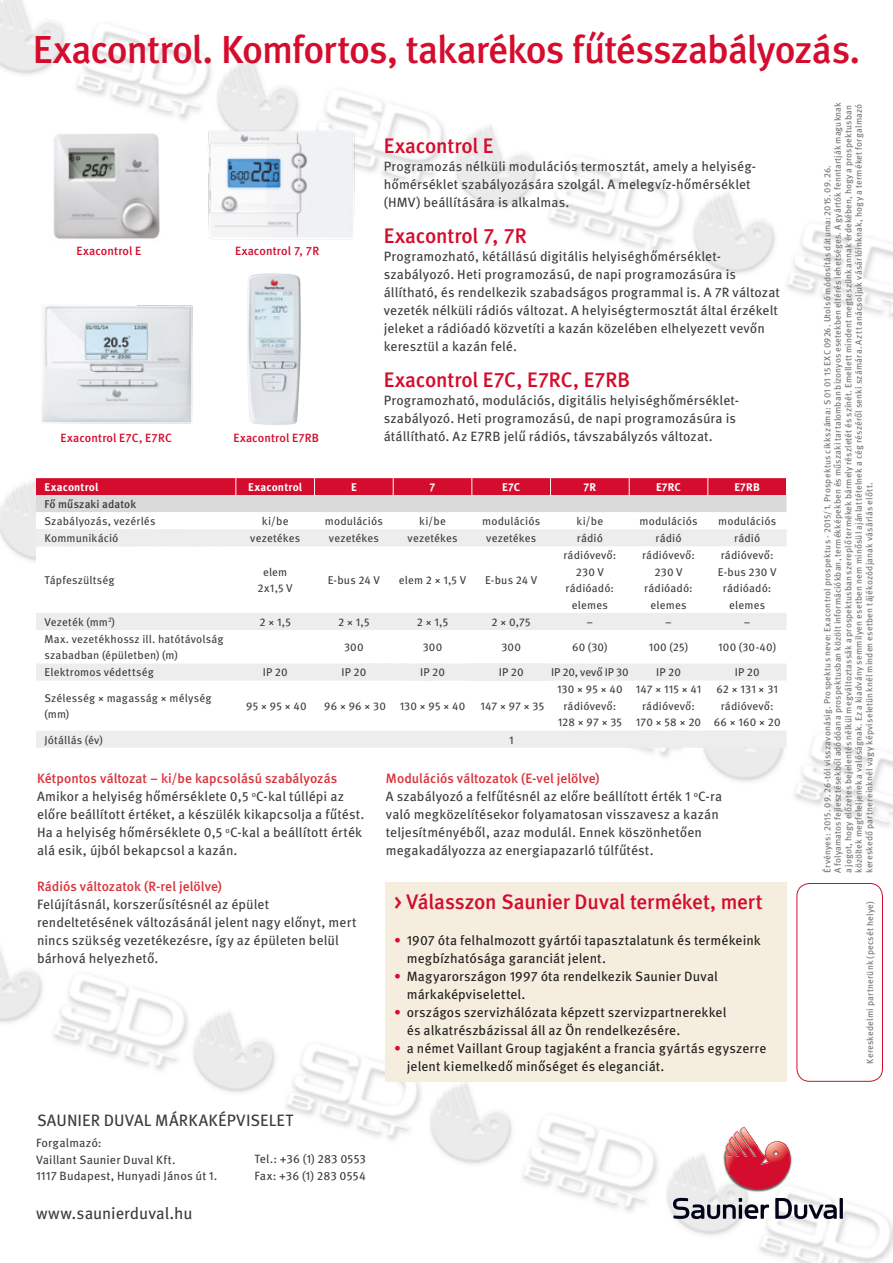
<style>
.page{position:relative;width:893px;height:1263px;background:#fff}
.page>*{position:absolute;margin:0;border:0;box-sizing:border-box;transform-origin:0 0}
.t1{font:39px "Meta Med";letter-spacing:-.025em;color:#d40c2d}
.t2{font:21px "Meta Med";letter-spacing:-.01em;color:#d40c2d}
.t3{font:16.5px "Meta Boo";letter-spacing:.005em;color:#3c3c3b}
.t4{font:13.5px/18px "Meta Boo";letter-spacing:.01em;color:#3c3c3b}
.t5{font:13.5px/18px "Meta Boo";letter-spacing:.01em;color:#1d1d1b}
.t6{font:13.5px "Meta Med";letter-spacing:.005em;color:#d9333b}
.t7{font:12px/16.5px "Meta Boo";letter-spacing:.01em;color:#3c3c3b}
.t8{font:12px "Meta Med";letter-spacing:.01em;color:#d40c2d}
.t9{font:11.25px/16.5px "Meta Boo";letter-spacing:.015em;color:#3c3c3b;text-align:center}
.t10{font:700 11.25px "Meta Reg";letter-spacing:.015em;color:#fff}
.t11{font:11.25px "Meta Med";letter-spacing:.015em;color:#3c3c3b}
.t12{font:11.25px "Meta Boo";letter-spacing:-.005em;color:#3c3c3b}
.t13{font:9px/10.5px "Meta Boo";letter-spacing:.02em;color:#706f6f}
.s1{color:#d40c2d}
</style>
<div class="page">
<img style="left:0;top:0;width:893px;height:1263px">
<svg style="left:36px;top:512px;width:750px;height:219px"></svg>
<svg style="left:36px;top:529px;width:750px;height:152px"></svg>
<div style="left:36px;top:731px;width:750px;height:17px;background:#ededed"></div>
<svg style="left:36px;top:478px;width:751px;height:34px;background:#d77585"></svg>
<img style="left:38px;top:303px;width:159px;height:125px">
<img style="left:192px;top:120px;width:170px;height:128px">
<img style="left:247px;top:273px;width:54px;height:152px">
<img style="left:42px;top:124px;width:131px;height:125px">
<hr style="left:840px;top:1198px;width:3px;height:21px;background:#000419">
<svg style="left:673px;top:1198px;width:96px;height:21px;background:#9798a0"></svg>
<svg style="left:775px;top:1198px;width:62px;height:21px"></svg>
<img style="left:723px;top:1126px;width:70px;height:66px">
<svg style="left:722px;top:1127px;width:72px;height:62px"></svg>
<div style="left:797px;top:883px;width:86px;height:199px;border:1px solid #d40c2d;border-radius:13px"></div>
<div style="left:386px;top:882px;width:401px;height:200px;background:#f5eedf"></div>
<h1 class="t1" style="left:33px;top:26px;width:829px">Exacontrol. Komfortos, takarékos fűtésszabályozás.</h1>
<p class="t8" style="left:76px;top:244px;width:66px">Exacontrol E</p>
<p class="t8" style="left:235px;top:244px;width:86px">Exacontrol 7, 7R</p>
<p class="t8" style="left:61px;top:430px;width:113px">Exacontrol E7C, E7RC</p>
<p class="t8" style="left:233px;top:430px;width:87px">Exacontrol E7RB</p>
<h2 class="t2" style="left:384px;top:133px;width:111px">Exacontrol E</h2>
<p class="t4" style="left:384px;top:157px;width:374px">Programozás nélküli modulációs termosztát, amely a helyiség&shy;hőmérséklet szabályozására szolgál. A melegvíz-hőmérséklet (HMV) beállítására is alkalmas.</p>
<h2 class="t2" style="left:384px;top:223px;width:144px">Exacontrol 7, 7R</h2>
<p class="t4" style="left:384px;top:247px;width:398px">Programozható, kétállású digitális helyiséghőmérséklet&shy;szabályozó. Heti programozású, de napi programozásúra is állítható, és rendelkezik szabadságos programmal is. A 7R változat vezeték nélküli rádiós változat. A helyiségtermosztát által érzékelt jeleket a rádióadó közvetíti a kazán közelében elhelyezett vevőn keresztül a kazán felé.</p>
<h2 class="t2" style="left:384px;top:367px;width:248px">Exacontrol E7C, E7RC, E7RB</h2>
<p class="t4" style="left:384px;top:391px;width:357px">Programozható, modulációs, digitális helyiséghőmérséklet&shy;szabályozó. Heti programozású, de napi programozásúra is átállítható. Az E7RB jelű rádiós, távszabályzós változat.</p>
<p class="t10" style="left:45px;top:480px;width:55px">Exacontrol</p>
<p class="t10" style="left:248px;top:480px;width:55px">Exacontrol</p>
<p class="t10" style="left:351px;top:480px;width:7px">E</p>
<p class="t10" style="left:430px;top:480px;width:7px">7</p>
<p class="t10" style="left:502px;top:480px;width:20px">E7C</p>
<p class="t10" style="left:584px;top:480px;width:14px">7R</p>
<p class="t10" style="left:656px;top:480px;width:27px">E7RC</p>
<p class="t10" style="left:734px;top:480px;width:27px">E7RB</p>
<p class="t11" style="left:45px;top:497px;width:93px">Fő műszaki adatok</p>
<p class="t9" style="left:45px;top:513px;width:112px">Szabályozás, vezérlés</p>
<p class="t9" style="left:262px;top:513px;width:28px">ki/be</p>
<p class="t9" style="left:325px;top:513px;width:60px">modulációs</p>
<p class="t9" style="left:419px;top:513px;width:28px">ki/be</p>
<p class="t9" style="left:482px;top:513px;width:60px">modulációs</p>
<p class="t9" style="left:577px;top:513px;width:28px">ki/be</p>
<p class="t9" style="left:640px;top:513px;width:60px">modulációs</p>
<p class="t9" style="left:718px;top:513px;width:60px">modulációs</p>
<p class="t9" style="left:45px;top:530px;width:75px">Kommunikáció</p>
<p class="t9" style="left:250px;top:530px;width:51px">vezetékes</p>
<p class="t9" style="left:329px;top:530px;width:51px">vezetékes</p>
<p class="t9" style="left:408px;top:530px;width:51px">vezetékes</p>
<p class="t9" style="left:486px;top:530px;width:51px">vezetékes</p>
<p class="t9" style="left:577px;top:530px;width:28px">rádió</p>
<p class="t9" style="left:655px;top:530px;width:28px">rádió</p>
<p class="t9" style="left:734px;top:530px;width:28px">rádió</p>
<p class="t9" style="left:45px;top:572px;width:72px">Tápfeszültség</p>
<p class="t9" style="left:258px;top:563px;width:37px">elem<br>2x1,5 V</p>
<p class="t9" style="left:328px;top:572px;width:54px">E-bus 24 V</p>
<p class="t9" style="left:399px;top:572px;width:69px">elem 2 × 1,5 V</p>
<p class="t9" style="left:485px;top:572px;width:54px">E-bus 24 V</p>
<p class="t9" style="left:563px;top:547px;width:54px">rádióvevő:<br>230 V rádióadó: elemes</p>
<p class="t9" style="left:642px;top:547px;width:54px">rádióvevő:<br>230 V rádióadó: elemes</p>
<p class="t9" style="left:718px;top:547px;width:60px">rádióvevő:<br>E-bus 230 V rádióadó: elemes</p>
<p class="t9" style="left:45px;top:613px;width:72px">Vezeték (mm<sup>2</sup>)</p>
<p class="t9" style="left:259px;top:613px;width:33px">2 × 1,5</p>
<p class="t9" style="left:338px;top:613px;width:33px">2 × 1,5</p>
<p class="t9" style="left:417px;top:613px;width:33px">2 × 1,5</p>
<p class="t9" style="left:491px;top:613px;width:41px">2 × 0,75</p>
<p class="t9" style="left:586px;top:613px;width:8px">–</p>
<p class="t9" style="left:665px;top:613px;width:8px">–</p>
<p class="t9" style="left:744px;top:613px;width:8px">–</p>
<p class="t9" style="left:45px;top:630px;width:181px;text-align:left">Max. vezetékhossz ill. hatótávolság szabadban (épületben) (m)</p>
<p class="t9" style="left:344px;top:639px;width:21px">300</p>
<p class="t9" style="left:423px;top:639px;width:21px">300</p>
<p class="t9" style="left:501px;top:639px;width:21px">300</p>
<p class="t9" style="left:572px;top:639px;width:37px">60 (30)</p>
<p class="t9" style="left:649px;top:639px;width:41px">100 (25)</p>
<p class="t9" style="left:718px;top:639px;width:59px">100 (30-40)</p>
<p class="t9" style="left:45px;top:664px;width:111px">Elektromos védettség</p>
<p class="t9" style="left:263px;top:664px;width:26px">IP 20</p>
<p class="t9" style="left:341px;top:664px;width:26px">IP 20</p>
<p class="t9" style="left:420px;top:664px;width:26px">IP 20</p>
<p class="t9" style="left:499px;top:664px;width:26px">IP 20</p>
<p class="t12" style="left:551px;top:665px;width:79px">IP 20, vevő IP 30</p>
<p class="t9" style="left:656px;top:664px;width:26px">IP 20</p>
<p class="t9" style="left:735px;top:664px;width:26px">IP 20</p>
<p class="t9" style="left:44px;top:689px;width:168px;text-align:left">Szélesség × magasság × mélység (mm)</p>
<p class="t9" style="left:246px;top:698px;width:62px">95 × 95 × 40</p>
<p class="t9" style="left:324px;top:698px;width:143px">96 × 96 × 30 130 × 95 × 40</p>
<p class="t9" style="left:481px;top:698px;width:65px">147 × 97 × 35</p>
<p class="t9" style="left:557px;top:681px;width:67px">130 × 95 × 40 rádióvevő:<br>128 × 97 × 35</p>
<p class="t9" style="left:636px;top:681px;width:67px">147 × 115 × 41 rádióvevő:<br>170 × 58 × 20</p>
<p class="t9" style="left:714px;top:681px;width:68px">62 × 131 × 31 rádióvevő:<br>66 × 160 × 20</p>
<p class="t9" style="left:45px;top:731px;width:60px">Jótállás (év)</p>
<p class="t9" style="left:509px;top:731px;width:6px">1</p>
<p class="t6" style="left:37px;top:770px;width:302px">Kétpontos változat – ki/be kapcsolású szabályozás</p>
<p class="t4" style="left:37px;top:787px;width:329px">Amikor a helyiség hőmérséklete 0,5 <sup>o</sup>C-kal túllépi az előre beállított értéket, a készülék kikapcsolja a fűtést.<br>Ha a helyiség hőmérséklete 0,5 <sup>o</sup>C-kal a beállított érték alá esik, újból bekapcsol a kazán.</p>
<p class="t6" style="left:37px;top:878px;width:186px">Rádiós változatok (R-rel jelölve)</p>
<p class="t4" style="left:37px;top:895px;width:321px">Felújításnál, korszerűsítésnél az épület rendeltetésének változásánál jelent nagy előnyt, mert nincs szükség vezetékezésre, így az épületen belül bárhová helyezhető.</p>
<p class="t3" style="left:37px;top:1110px;width:258px">SAUNIER DUVAL MÁRKAKÉPVISELET</p>
<p class="t7" style="left:36px;top:1135px;width:183px">Forgalmazó:<br>Vaillant Saunier Duval Kft.<br>1117 Budapest, Hunyadi János út 1.</p>
<p class="t3" style="left:36px;top:1203px;width:158px">www.saunierduval.hu</p>
<p class="t7" style="left:255px;top:1150px;width:113px">Tel.: +36 (1) 283 0553<br>Fax: +36 (1) 283 0554</p>
<p class="t6" style="left:386px;top:770px;width:215px">Modulációs változatok (E-vel jelölve)</p>
<p class="t4" style="left:386px;top:787px;width:338px">A szabályozó a felfűtésnél az előre beállított érték 1 <sup>o</sup>C-ra való megközelítésekor folyamatosan visszavesz a kazán teljesítményéből, azaz modulál. Ennek köszönhetően megakadályozza az energiapazarló túlfűtést.</p>
<h2 class="t2" style="left:394px;top:889px;width:370px">&gt; Válasszon Saunier Duval terméket, mert</h2>
<p class="t5" style="left:407px;top:931px;width:356px;text-indent:-13px"><span class="s1">•</span> 1907 óta felhalmozott gyártói tapasztalatunk és termékeink megbízhatósága garanciát jelent.</p>
<p class="t5" style="left:407px;top:967px;width:313px;text-indent:-13px"><span class="s1">•</span> Magyarországon 1997 óta rendelkezik Saunier Duval márkaképviselettel.</p>
<p class="t5" style="left:407px;top:1003px;width:321px;text-indent:-13px"><span class="s1">•</span> országos szervizhálózata képzett szervizpartnerekkel és alkatrészbázissal áll az Ön rendelkezésére.</p>
<p class="t5" style="left:407px;top:1039px;width:361px;text-indent:-13px"><span class="s1">•</span> a német Vaillant Group tagjaként a francia gyártás egyszerre jelent kiemelkedő minőséget és eleganciát.</p>
<p class="t13" style="left:822px;top:873px;width:772px;rotate:-90deg">Érvényes: 2015. 09. 26-tól visszavonásig. Prospektus neve: Exacontrol prospektus - 2015/1. Prospektus cikkszáma: S 01 01 15 EXC 0926. Utolsó módosítás dátuma: 2015. 09. 26.<br>A folyamatos fejlesztésekből adódóan a prospektusban közölt információkban, termékképekben és műszaki tartalomban bizonyos esetekben eltérés lehetséges. A gyártók fenntartják maguknak a jogot, hogy előzetes bejelentés nélkül megváltoztassák a prospektusban szereplő termékek bármely részletét és színét. Emellett mindent megteszünk annak érdekében, hogy a prospektusban közöltek megfeleljenek a valóságnak. Ez a kiadvány semmilyen esetben nem minősül ajánlattételnek a cég részéről senki számára. Azt tanácsoljuk vásárlóinknak, hogy a terméket forgalmazó kereskedő partnereinknél vagy képviseletünknél minden esetben tájékozódjanak vásárlás előtt.</p>
<p class="t13" style="left:865px;top:1063px;width:164px;rotate:-90deg">Kereskedelmi partnerünk (pecsét helye)</p>
</div>
